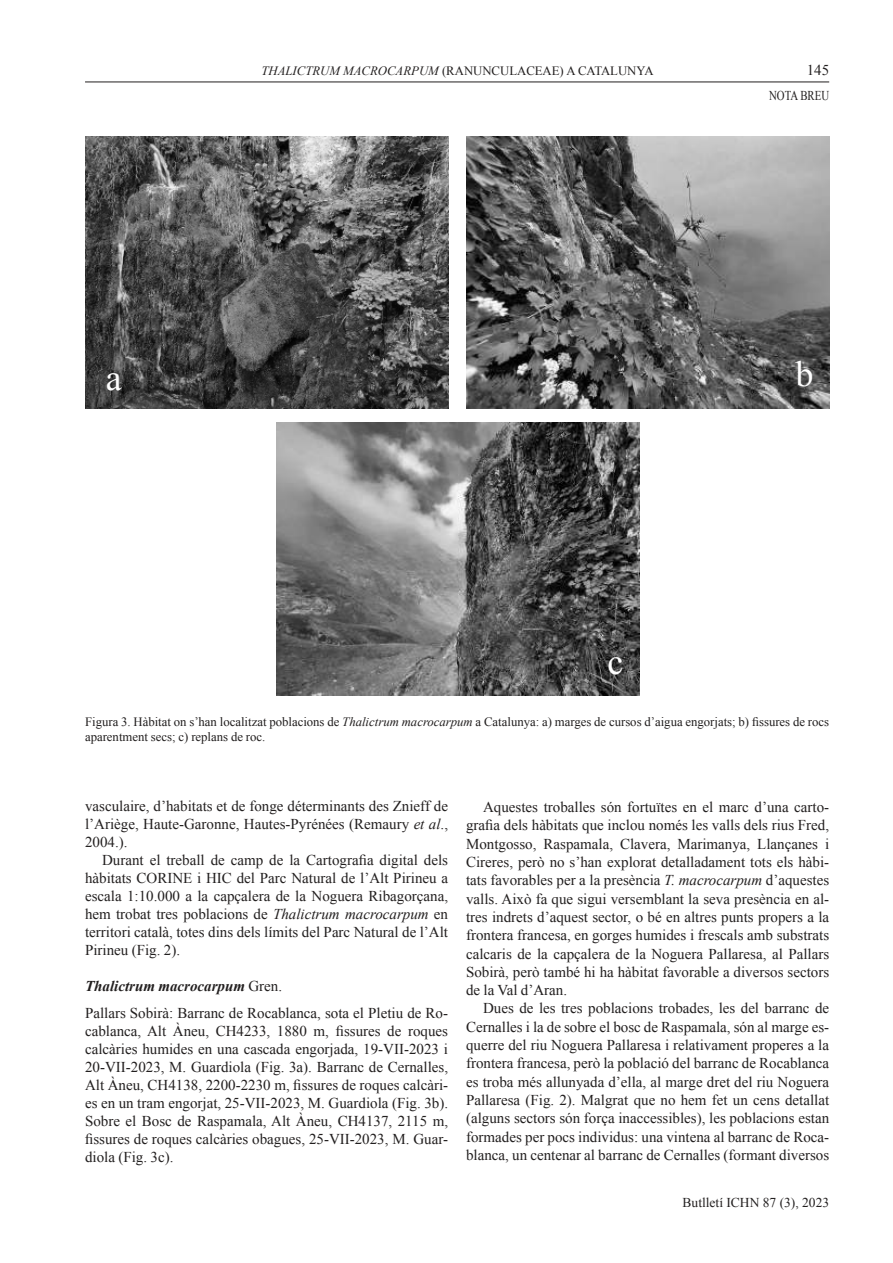
<style>
.page{position:relative;width:893px;height:1263px;background:#fff}
.page>*{position:absolute;margin:0;border:0;box-sizing:border-box;transform-origin:0 0}
.t1{font:36px "Times New Roman";color:#fff}
.t2{font:15px/18.3px "Times New Roman";color:#221f1f;text-align:justify}
.t3{font:13.5px "Times New Roman";color:#221f1f}
.t4{font:13.5px "Times New Roman";color:#221f1f;scale:.8 1}
.t5{font:12.75px/15.3px "Times New Roman";color:#221f1f}
.s1{font-style:italic}
.s2{font-weight:700;font-style:italic}
</style>
<div class="page">
<hr style="left:85px;top:82px;width:744px;height:1px;background:#221f1f">
<img style="left:85px;top:136px;width:363px;height:272px">
<img style="left:466px;top:136px;width:363px;height:272px">
<img style="left:276px;top:423px;width:363px;height:272px">
<h1 class="t1" style="left:106px;top:365px;width:17px">a</h1>
<p class="t5" style="left:261px;top:64px;width:394px"><span class="s1">THALICTRUM MACROCARPUM</span> (RANUNCULACEAE) A CATALUNYA</p>
<h1 class="t1" style="left:607px;top:649px;width:17px">c</h1>
<p class="t2" style="left:807px;top:63px;width:24px">145</p>
<p class="t4" style="left:769px;top:90px;width:77px">NOTA BREU</p>
<h1 class="t1" style="left:795px;top:361px;width:19px">b</h1>
<p class="t5" style="left:85px;top:715px;width:746px">Figura 3. Hàbitat on s’han localitzat poblacions de <span class="s1">Thalictrum macrocarpum</span> a Catalunya: a) marges de cursos d’aigua engorjats; b) fissures de rocs aparentment secs; c) replans de roc.</p>
<p class="t2" style="left:85px;top:799px;width:365px">vasculaire, d’habitats et de fonge déterminants des Znieff de l’Ariège, Haute-Garonne, Hautes-Pyrénées (Remaury <span class="s1">et al</span>., 2004.).</p>
<p class="t2" style="left:85px;top:851px;width:365px;text-indent:17px">Durant el treball de camp de la Cartografia digital dels hàbitats CORINE i HIC del Parc Natural de l’Alt Pirineu a escala 1:10.000 a la capçalera de la Noguera Ribagorçana, hem trobat tres poblacions de <span class="s1">Thalictrum macrocarpum</span> en territori català, totes dins dels límits del Parc Natural de l’Alt Pirineu (Fig. 2).</p>
<p class="t2" style="left:85px;top:974px;width:365px;line-height:26.5px"><span class="s2">Thalictrum macrocarpum</span> Gren.<br>Pallars Sobirà: Barranc de Rocablanca, sota el Pletiu de Ro-</p>
<p class="t2" style="left:85px;top:1021px;width:365px">cablanca, Alt Àneu, CH4233, 1880 m, fissures de roques calcàries humides en una cascada engorjada, 19-VII-2023 i 20-VII-2023, M. Guardiola (Fig. 3a). Barranc de Cernalles, Alt Àneu, CH4138, 2200-2230 m, fissures de roques calcàri&shy;es en un tram engorjat, 25-VII-2023, M. Guardiola (Fig. 3b).<br>Sobre el Bosc de Raspamala, Alt Àneu, CH4137, 2115 m, fissures de roques calcàries obagues, 25-VII-2023, M. Guar&shy;diola (Fig. 3c).</p>
<p class="t2" style="left:466px;top:799px;width:365px;text-indent:17px">Aquestes troballes són fortuïtes en el marc d’una carto&shy;grafia dels hàbitats que inclou només les valls dels rius Fred, Montgosso, Raspamala, Clavera, Marimanya, Llançanes i Cireres, però no s’han explorat detalladament tots els hàbi&shy;tats favorables per a la presència <span class="s1">T. macrocarpum</span> d’aquestes valls. Això fa que sigui versemblant la seva presència en al&shy;tres indrets d’aquest sector, o bé en altres punts propers a la frontera francesa, en gorges humides i frescals amb substrats calcaris de la capçalera de la Noguera Pallaresa, al Pallars Sobirà, però també hi ha hàbitat favorable a diversos sectors de la Val d’Aran.</p>
<p class="t2" style="left:466px;top:1001px;width:365px;text-indent:17px">Dues de les tres poblacions trobades, les del barranc de Cernalles i la de sobre el bosc de Raspamala, són al marge es&shy;querre del riu Noguera Pallaresa i relativament properes a la frontera francesa, però la població del barranc de Rocablanca es troba més allunyada d’ella, al marge dret del riu Noguera Pallaresa (Fig. 2). Malgrat que no hem fet un cens detallat (alguns sectors són força inaccessibles), les poblacions estan formades per pocs individus: una vintena al barranc de Roca&shy;blanca, un centenar al barranc de Cernalles (formant diversos</p>
<p class="t3" style="left:683px;top:1198px;width:148px">Butlletí ICHN 87 (3), 2023</p>
</div>
